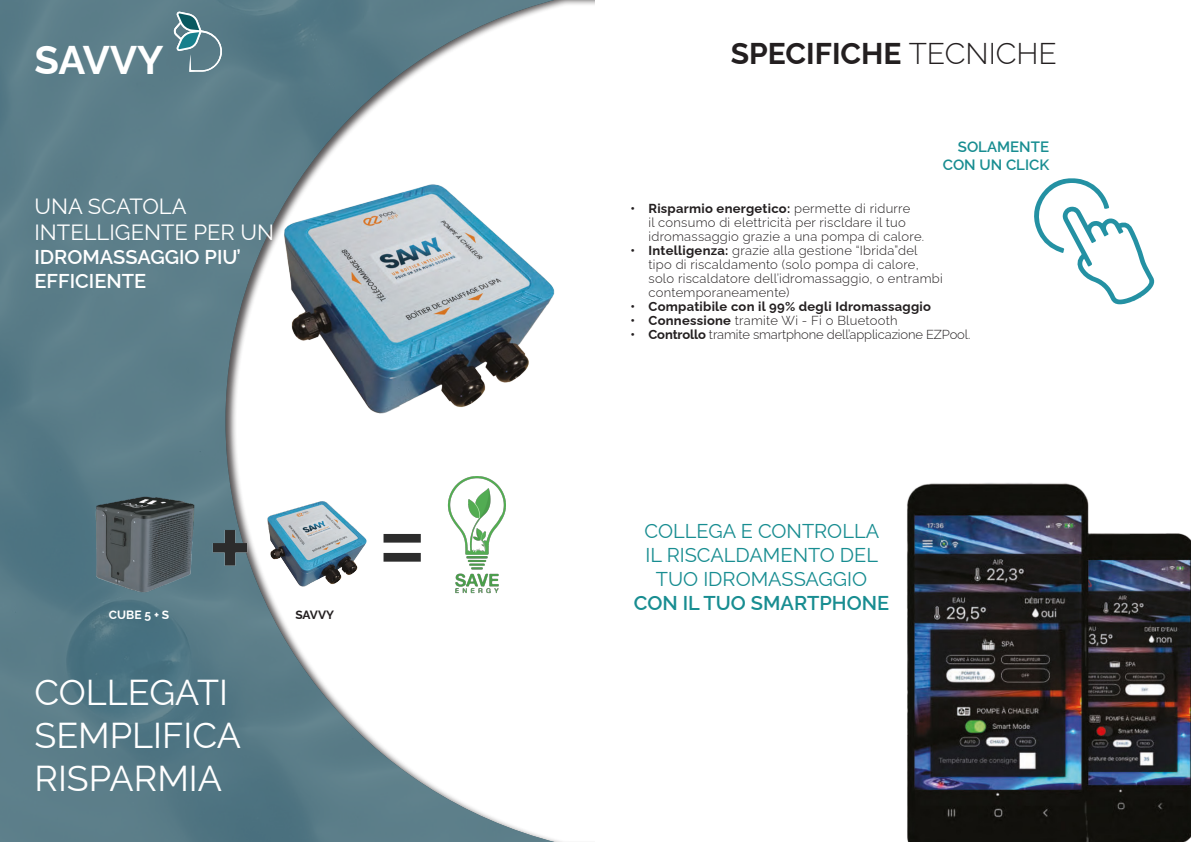
<style>
.page{position:relative;width:1191px;height:842px;background:#fff}
.page>*{position:absolute;margin:0;border:0;box-sizing:border-box;transform-origin:0 0}
.t1{font:700 40px "Raleway";letter-spacing:-.01em;color:#fff}
.t2{font:36px "Raleway";color:#fff}
.t3{font:700 30px "Raleway";color:#231f20}
.t4{font:22px/26.4px "Raleway";color:#fff}
.t5{font:20px/24px "Raleway";color:#188d91;text-align:center}
.t6{font:600 20px/24px "Raleway";color:#fff}
.t7{font:600 15px "Raleway";color:#188d91}
.t8{font:300 13px/14px "Raleway";letter-spacing:.02em;color:#231f20}
.t9{font:300 13px "Raleway";letter-spacing:-.01em;color:#231f20}
.t10{font:700 13px "Raleway";letter-spacing:.02em;color:#231f20}
.t11{font:700 12px "Raleway";color:#fff}
.t12{font:700 12px "Raleway";letter-spacing:-.01em;color:#231f20}
.s1{font-weight:300}
.s2{font-weight:700}
.s3{font-weight:600}
</style>
<div class="page">
<img style="left:0;top:0;width:224px;height:842px">
<div style="left:224px;top:0;width:883px;height:842px;background:#231f20;opacity:.75"></div>
<div style="left:595px;top:0;width:596px;height:842px;background:#fff"></div>
<svg style="left:172px;top:11px;width:53px;height:61px;background:#658a94"></svg>
<img style="left:276px;top:168px;width:282px;height:246px">
<img style="left:90px;top:468px;width:416px;height:126px">
<img style="left:907px;top:483px;width:284px;height:359px">
<svg style="left:1034px;top:178px;width:120px;height:126px"></svg>
<p class="t1" style="left:35px;top:28px;width:130px">SAVVY</p>
<p class="t4" style="left:35px;top:190px;width:241px">UNA SCATOLA<br>INTELLIGENTE PER UN</p>
<p class="t6" style="left:35px;top:243px;width:208px">IDROMASSAGGIO PIU’<br>EFFICIENTE</p>
<p class="t11" style="left:109px;top:605px;width:62px">CUBE 5 + S</p>
<p class="t12" style="left:295px;top:605px;width:40px">SAVVY</p>
<p class="t2" style="left:35px;top:663px;width:195px">COLLEGATI</p>
<p class="t2" style="left:35px;top:706px;width:208px">SEMPLIFICA</p>
<p class="t2" style="left:35px;top:750px;width:189px">RISPARMIA</p>
<p class="t3" style="left:731px;top:30px;width:328px">SPECIFICHE <span class="s1">TECNICHE</span></p>
<p class="t7" style="left:958px;top:135px;width:93px">SOLAMENTE</p>
<p class="t7" style="left:943px;top:153px;width:108px">CON UN CLICK</p>
<p class="t8" style="left:648px;top:200px;width:277px;text-indent:-18px"><span class="s2">• Risparmio energetico:</span> permette di ridurre<br>il consumo di elettricità per riscldare il tuo idromassaggio grazie a una pompa di calore.</p>
<p class="t8" style="left:648px;top:242px;width:296px;text-indent:-18px"><span class="s2">• Intelligenza:</span> grazie alla gestione “Ibrida”del tipo di riscaldamento (solo pompa di calore, solo riscaldatore dell’idromassaggio, o entrambi contemporaneamente)</p>
<p class="t10" style="left:630px;top:296px;width:302px">• Compatibile con il 99% degli Idromassaggio</p>
<p class="t8" style="left:630px;top:312px;width:268px"><span class="s2">• Connessione</span> tramite Wi - Fi o Bluetooth</p>
<p class="t9" style="left:630px;top:324px;width:341px"><span class="s2">• Controllo</span> tramite smartphone dell’applicazione EZPool.</p>
<p class="t5" style="left:634px;top:516px;width:257px">COLLEGA E CONTROLLA<br>IL RISCALDAMENTO DEL<br>TUO IDROMASSAGGIO<br><span class="s3">CON IL TUO SMARTPHONE</span></p>
</div>
